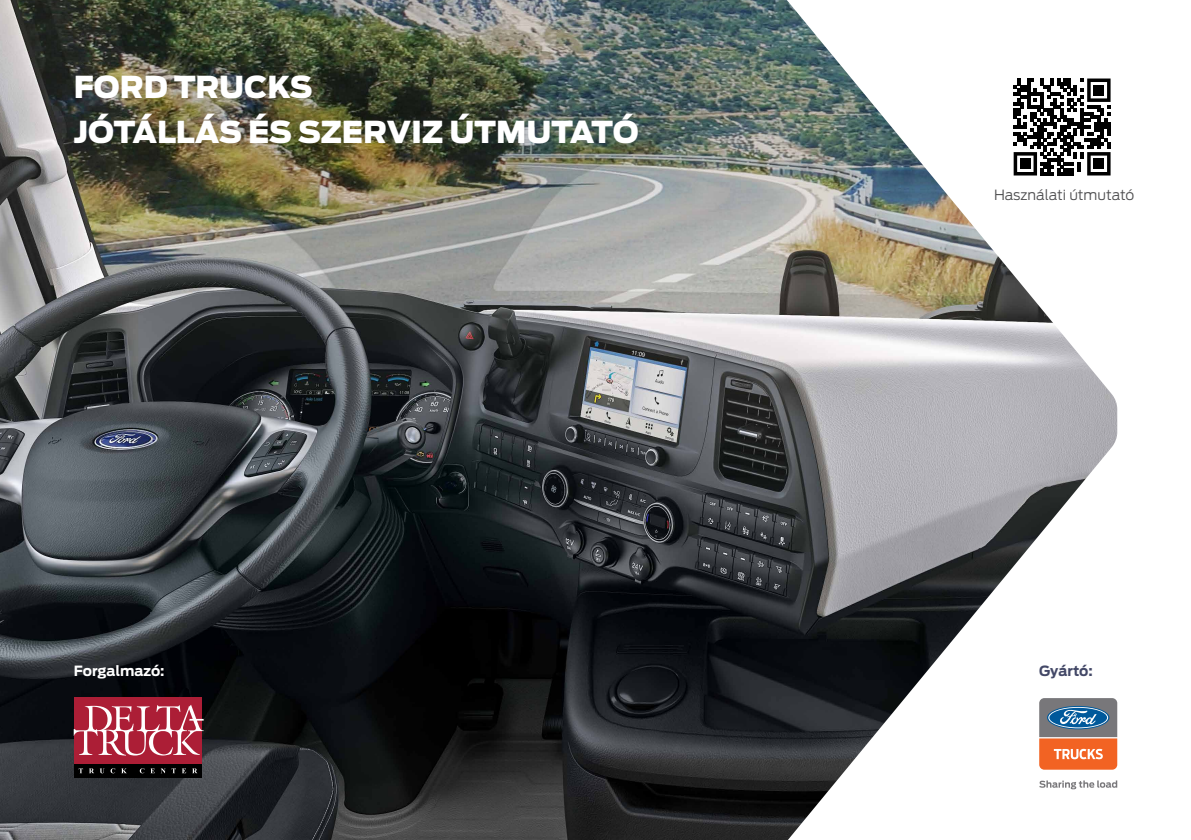
<style>
.page{position:relative;width:1191px;height:840px;background:#fff}
.page>*{position:absolute;margin:0;border:0;box-sizing:border-box;transform-origin:0 0}
.t1{font:900 30px/45px "Ford Antenna";color:#fff}
.t2{font:300 14px "Ford Antenna";color:#4d4d4f}
.t3{font:700 14px "Ford Antenna";color:#fff}
.t4{font:700 14px "Ford Antenna";letter-spacing:-.01em;color:#434867}
</style>
<div class="page">
<img style="left:0;top:0;width:1117px;height:839px">
<svg style="left:1039px;top:697px;width:78px;height:72px;background:#a67d70"></svg>
<svg style="left:1039px;top:780px;width:78px;height:8px"></svg>
<div style="left:74px;top:696px;width:128px;height:67px;background:#ac1e36"></div>
<div style="left:74px;top:763px;width:128px;height:14px;background:#000"></div>
<svg style="left:74px;top:704px;width:130px;height:51px"></svg>
<svg style="left:89px;top:768px;width:5px;height:4px"></svg>
<svg style="left:100px;top:768px;width:5px;height:4px"></svg>
<svg style="left:121px;top:768px;width:6px;height:4px"></svg>
<svg style="left:150px;top:768px;width:5px;height:4px"></svg>
<svg style="left:161px;top:768px;width:5px;height:4px"></svg>
<svg style="left:182px;top:768px;width:4px;height:4px"></svg>
<svg style="left:192px;top:768px;width:5px;height:4px"></svg>
<div style="left:1007px;top:72px;width:110px;height:110px;background:#fff"></div>
<svg style="left:1013px;top:78px;width:97px;height:97px"></svg>
<div style="left:1093px;top:159px;width:10px;height:10px;background:#000"></div>
<div style="left:1020px;top:159px;width:10px;height:10px;background:#000"></div>
<div style="left:1093px;top:85px;width:10px;height:10px;background:#000"></div>
<p class="t1" style="left:74px;top:61px;width:566px">FORD TRUCKS<br>JÓTÁLLÁS ÉS SZERVIZ ÚTMUTATÓ</p>
<p class="t2" style="left:994px;top:183px;width:142px">Használati útmutató</p>
<p class="t3" style="left:74px;top:657px;width:92px">Forgalmazó:</p>
<p class="t4" style="left:1039px;top:657px;width:55px">Gyártó:</p>
</div>
